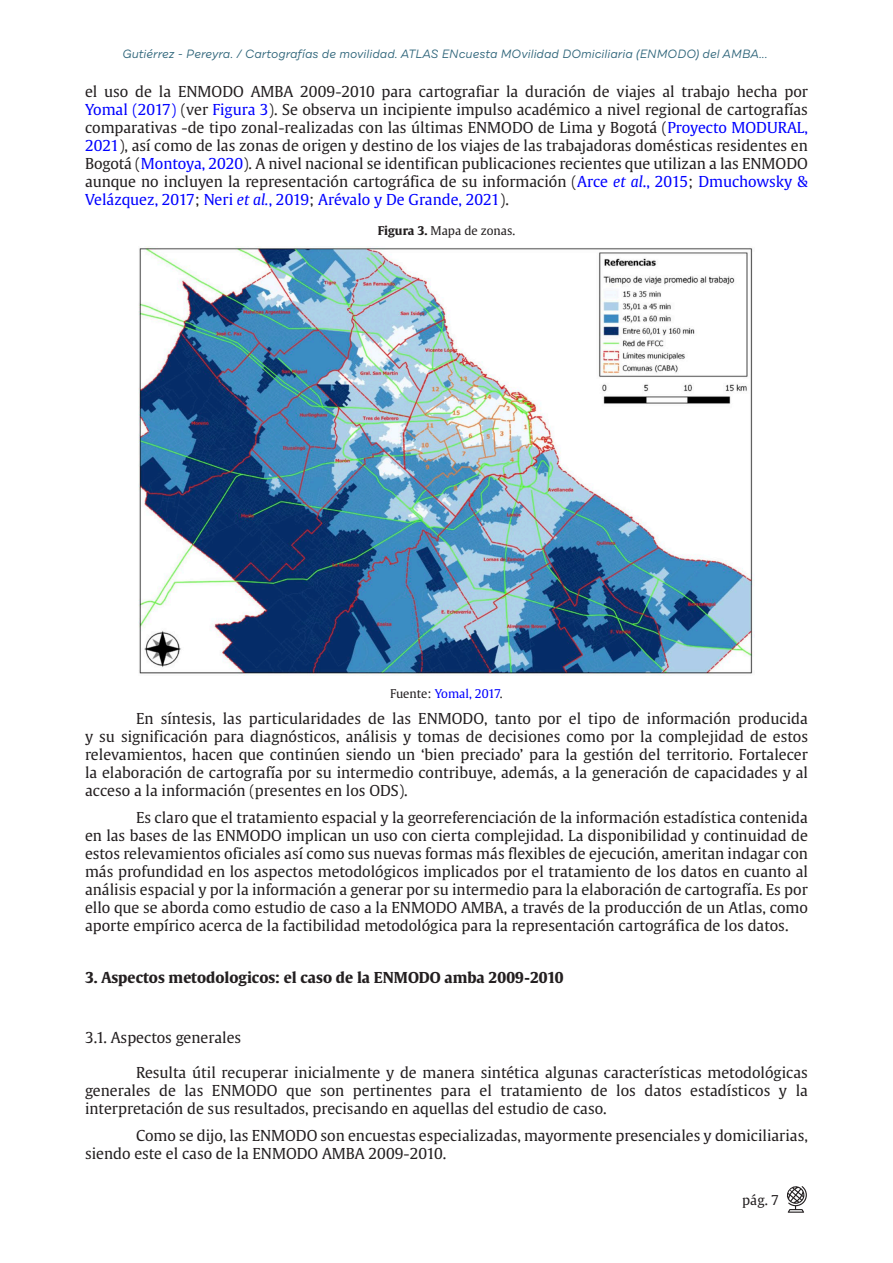
<style>
.page{position:relative;width:893px;height:1263px;background:#fff}
.page>*{position:absolute;margin:0;border:0;box-sizing:border-box;transform-origin:0 0}
.Parrafo{font:15px/18px "Gulliver";color:#231f20;text-align:justify}
.ParrafoT1{font:700 15px "Gulliver";color:#231f20}
.ParrafoT2{font:15px "Gulliver";color:#231f20}
.t1{font:13.5px "Gulliver";color:#231f20}
.t2{font:italic 12px "Draft B";color:#30667b}
.Epigrafe{font:12px "Gulliver";color:#231f20}
.Epigrafe-2{font:12px "Gulliver";color:#00f}
.s1{color:#00f}
.s2{font-style:italic;color:#00f}
.s3{font-weight:700}
.s4{color:#231f20}
</style>
<div class="page">
<svg style="left:787px;top:1186px;width:20px;height:27px"></svg>
<img style="left:138px;top:247px;width:617px;height:429px">
<p class="t2" style="left:122px;top:46px;width:647px">Gutiérrez - Pereyra. / Cartografías de movilidad. ATLAS ENcuesta MOvilidad DOmiciliaria (ENMODO) del AMBA...</p>
<p class="Parrafo" style="left:85px;top:82px;width:724px">el uso de la ENMODO AMBA 2009-2010 para cartografiar la duración de viajes al trabajo hecha por <span class="s1">Yomal (2017)</span> (ver <span class="s1">Figura 3</span>). Se observa un incipiente impulso académico a nivel regional de cartografías comparativas -de tipo zonal-realizadas con las últimas ENMODO de Lima y Bogotá (<span class="s1">Proyecto MODURAL, 2021</span>), así como de las zonas de origen y destino de los viajes de las trabajadoras domésticas residentes en Bogotá (<span class="s1">Montoya, 2020</span>). A nivel nacional se identifican publicaciones recientes que utilizan a las ENMODO aunque no incluyen la representación cartográfica de su información (<span class="s1">Arce</span> <span class="s2">et al</span><span class="s1">., 2015</span>; <span class="s1">Dmuchowsky &amp; Velázquez, 2017</span>; <span class="s1">Neri</span> <span class="s2">et al.</span><span class="s1">, 2019</span>; <span class="s1">Arévalo y De Grande, 2021</span>).</p>
<p class="Epigrafe" style="left:378px;top:224px;width:139px"><span class="s3">Figura 3.</span> Mapa de zonas.</p>
<p class="Epigrafe-2" style="left:390px;top:686px;width:114px"><span class="s4">Fuente:</span> Yomal, 2017<span class="s4">.</span></p>
<p class="Parrafo" style="left:85px;top:710px;width:724px;text-indent:51px">En síntesis, las particularidades de las ENMODO, tanto por el tipo de información producida y su significación para diagnósticos, análisis y tomas de decisiones como por la complejidad de estos relevamientos, hacen que continúen siendo un ‘bien preciado’ para la gestión del territorio. Fortalecer la elaboración de cartografía por su intermedio contribuye, además, a la generación de capacidades y al acceso a la información (presentes en los ODS).</p>
<p class="Parrafo" style="left:85px;top:808px;width:724px;text-indent:51px">Es claro que el tratamiento espacial y la georreferenciación de la información estadística contenida en las bases de las ENMODO implican un uso con cierta complejidad. La disponibilidad y continuidad de estos relevamientos oficiales así como sus nuevas formas más flexibles de ejecución, ameritan indagar con más profundidad en los aspectos metodológicos implicados por el tratamiento de los datos en cuanto al análisis espacial y por la información a generar por su intermedio para la elaboración de cartografía. Es por ello que se aborda como estudio de caso a la ENMODO AMBA, a través de la producción de un Atlas, como aporte empírico acerca de la factibilidad metodológica para la representación cartográfica de los datos.</p>
<p class="ParrafoT1" style="left:85px;top:967px;width:480px">3. Aspectos metodologicos: el caso de la ENMODO amba 2009-2010</p>
<p class="ParrafoT2" style="left:85px;top:1028px;width:158px">3.1. Aspectos generales</p>
<p class="Parrafo" style="left:85px;top:1064px;width:724px;text-indent:51px">Resulta útil recuperar inicialmente y de manera sintética algunas características metodológicas generales de las ENMODO que son pertinentes para el tratamiento de los datos estadísticos y la interpretación de sus resultados, precisando en aquellas del estudio de caso.</p>
<p class="Parrafo" style="left:85px;top:1126px;width:724px;text-indent:51px">Como se dijo, las ENMODO son encuestas especializadas, mayormente presenciales y domiciliarias, siendo este el caso de la ENMODO AMBA 2009-2010.</p>
<p class="t1" style="left:742px;top:1191px;width:38px">pág. 7</p>
</div>
